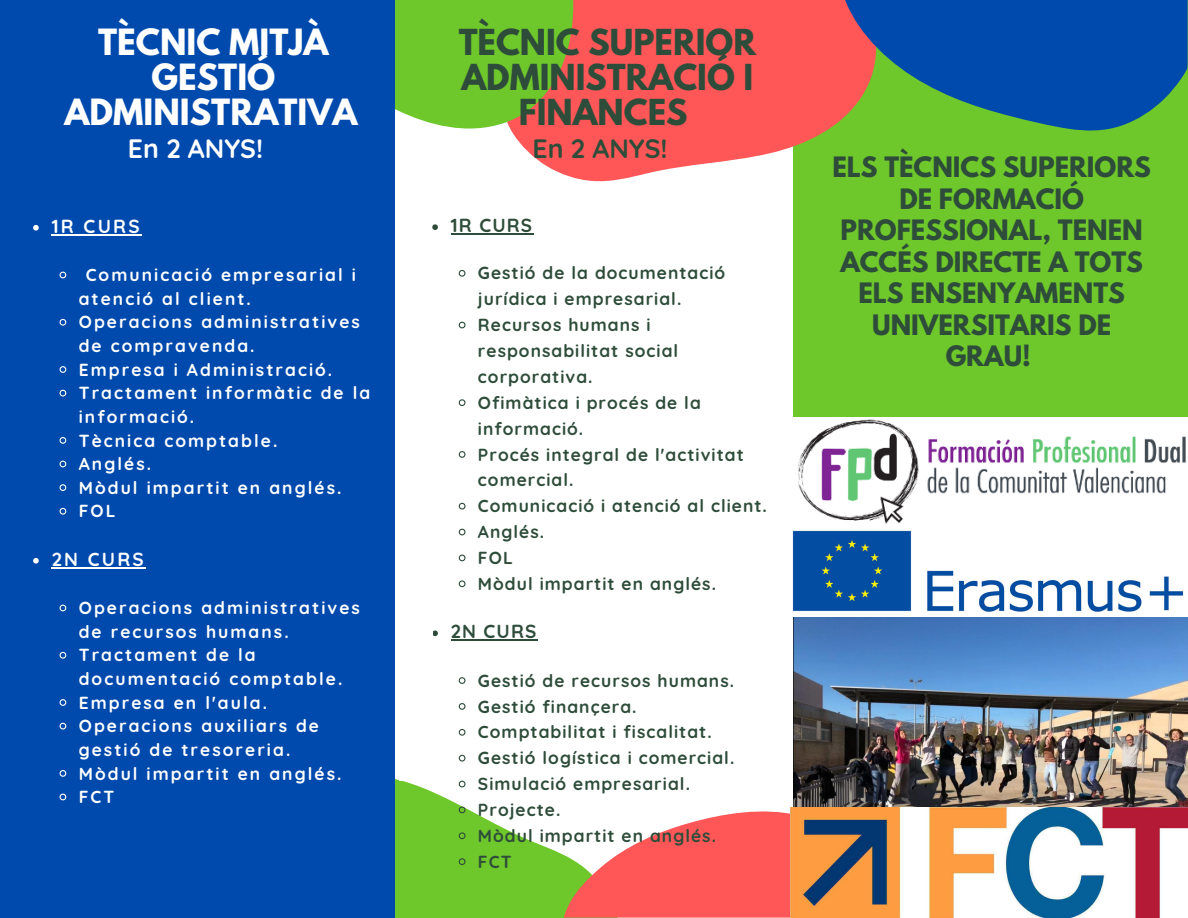
<style>
.page{position:relative;width:1188px;height:918px;background:#fff}
.page>*{position:absolute;margin:0;border:0;box-sizing:border-box;transform-origin:0 0}
.t1{font:700 32.1px/34.8px "League Spartan";color:#fff;text-align:center}
.t2{font:700 31.8px/34.8px "League Spartan";color:#2e4c3a;text-align:center}
.t3{font:700 26.55px "Quicksand";color:#fff}
.t4{font:700 26.55px "Quicksand";color:#2e4c3a}
.t5{font:700 24.9px/31.5px "League Spartan";color:#2e4c3a;text-align:center}
.t6{font:700 18.9px "Quicksand";letter-spacing:.06em;color:#2e4c3a}
.t7{font:700 18.9px "Quicksand";letter-spacing:.12em;color:#fff}
.t8{font:700 17.4px/25.8px "Quicksand";letter-spacing:.06em;color:#2e4c3a}
.t9{font:700 17.4px/23.7px "Quicksand";letter-spacing:.12em;color:#fff}
</style>
<div class="page">
<svg style="left:395px;top:779px;width:163px;height:139px;fill:#6ec72b"></svg>
<div style="left:793px;top:0;width:395px;height:918px;background:#6ec72b"></div>
<svg style="left:514px;top:0;width:316px;height:182px;background:#fa6a65"></svg>
<svg style="left:395px;top:0;width:183px;height:135px;background:#89bb3c"></svg>
<div style="left:0;top:0;width:395px;height:918px;background:#004aad"></div>
<svg style="left:558px;top:807px;width:235px;height:111px"></svg>
<svg style="left:830px;top:0;width:358px;height:131px;fill:#004aad"></svg>
<img style="left:793px;top:617px;width:395px;height:191px">
<img style="left:791px;top:808px;width:397px;height:110px">
<img style="left:792px;top:418px;width:396px;height:199px">
<svg style="left:432px;top:224px;width:6px;height:6px"></svg>
<hr style="left:451px;top:233px;width:82px;height:1px;background:#2e4c3a">
<svg style="left:458px;top:270px;width:8px;height:7px"></svg>
<svg style="left:458px;top:321px;width:8px;height:8px"></svg>
<svg style="left:458px;top:399px;width:8px;height:7px"></svg>
<svg style="left:458px;top:451px;width:8px;height:7px"></svg>
<svg style="left:458px;top:502px;width:8px;height:8px"></svg>
<svg style="left:458px;top:528px;width:8px;height:8px"></svg>
<svg style="left:458px;top:554px;width:8px;height:8px"></svg>
<svg style="left:458px;top:580px;width:8px;height:8px"></svg>
<svg style="left:433px;top:630px;width:5px;height:6px"></svg>
<hr style="left:451px;top:639px;width:87px;height:2px;background:#2e4c3a">
<svg style="left:458px;top:677px;width:8px;height:7px"></svg>
<svg style="left:458px;top:703px;width:8px;height:7px"></svg>
<svg style="left:458px;top:729px;width:8px;height:7px"></svg>
<svg style="left:458px;top:754px;width:8px;height:8px"></svg>
<svg style="left:458px;top:780px;width:8px;height:8px"></svg>
<svg style="left:458px;top:806px;width:8px;height:8px"></svg>
<svg style="left:458px;top:832px;width:8px;height:8px"></svg>
<svg style="left:458px;top:857px;width:8px;height:9px"></svg>
<div style="left:399px;top:459px;width:34px;height:321px;background:#fff"></div>
<svg style="left:33px;top:225px;width:6px;height:6px"></svg>
<hr style="left:52px;top:234px;width:90px;height:1px;background:#fff">
<svg style="left:59px;top:271px;width:8px;height:8px"></svg>
<svg style="left:59px;top:318px;width:8px;height:8px"></svg>
<svg style="left:59px;top:366px;width:8px;height:7px"></svg>
<svg style="left:59px;top:389px;width:8px;height:8px"></svg>
<svg style="left:59px;top:437px;width:8px;height:7px"></svg>
<svg style="left:59px;top:460px;width:8px;height:8px"></svg>
<svg style="left:59px;top:484px;width:8px;height:7px"></svg>
<svg style="left:59px;top:507px;width:8px;height:8px"></svg>
<svg style="left:33px;top:558px;width:6px;height:6px"></svg>
<svg style="left:52px;top:567px;width:28px;height:1px"></svg>
<hr style="left:80px;top:567px;width:66px;height:1px;background:#fff">
<svg style="left:59px;top:604px;width:8px;height:8px"></svg>
<svg style="left:59px;top:651px;width:8px;height:8px"></svg>
<svg style="left:59px;top:699px;width:8px;height:7px"></svg>
<svg style="left:59px;top:722px;width:8px;height:8px"></svg>
<svg style="left:59px;top:770px;width:8px;height:7px"></svg>
<svg style="left:59px;top:793px;width:8px;height:8px"></svg>
<h1 class="t1" style="left:64px;top:29px;width:295px">TÈCNIC MITJÀ<br>GESTIÓ<br>ADMINISTRATIVA</h1>
<h3 class="t3" style="left:128px;top:131px;width:137px">En 2 ANYS!</h3>
<p class="t7" style="left:52px;top:214px;width:90px">1R CURS</p>
<p class="t9" style="left:79px;top:263px;width:293px;text-indent:7px">Comunicació empresarial i atenció al client.<br>Operacions administratives de compravenda.<br>Empresa i Administració.<br>Tractament informàtic de la informació.<br>Tècnica comptable.<br>Anglés.<br>Mòdul impartit en anglés.<br>FOL</p>
<p class="t7" style="left:52px;top:547px;width:94px">2N CURS</p>
<p class="t9" style="left:79px;top:596px;width:283px">Operacions administratives de recursos humans.<br>Tractament de la documentació comptable.<br>Empresa en l'aula.<br>Operacions auxiliars de gestió de tresoreria.<br>Mòdul impartit en anglés.<br>FCT</p>
<h2 class="t2" style="left:459px;top:29px;width:299px">TÈCNIC SUPERIOR<br>ADMINISTRACIÓ I<br>FINANCES</h2>
<h3 class="t4" style="left:532px;top:131px;width:137px">En 2 ANYS!</h3>
<p class="t6" style="left:451px;top:213px;width:83px">1R CURS</p>
<p class="t8" style="left:478px;top:260px;width:290px">Gestió de la documentació jurídica i empresarial.<br>Recursos humans i responsabilitat social corporativa.<br>Ofimàtica i procés de la informació.<br>Procés integral de l'activitat comercial.<br>Comunicació i atenció al client.<br>Anglés.<br>FOL<br>Mòdul impartit en anglés.</p>
<p class="t6" style="left:451px;top:619px;width:87px">2N CURS</p>
<p class="t8" style="left:478px;top:667px;width:258px">Gestió de recursos humans.<br>Gestió finançera.<br>Comptabilitat i fiscalitat.<br>Gestió logística i comercial.<br>Simulació empresarial.<br>Projecte.<br>Mòdul impartit en anglés.<br>FCT</p>
<h3 class="t5" style="left:832px;top:155px;width:320px">ELS TÈCNICS SUPERIORS<br>DE FORMACIÓ<br>PROFESSIONAL, TENEN<br>ACCÉS DIRECTE A TOTS<br>ELS ENSENYAMENTS<br>UNIVERSITARIS DE<br>GRAU!</h3>
</div>
